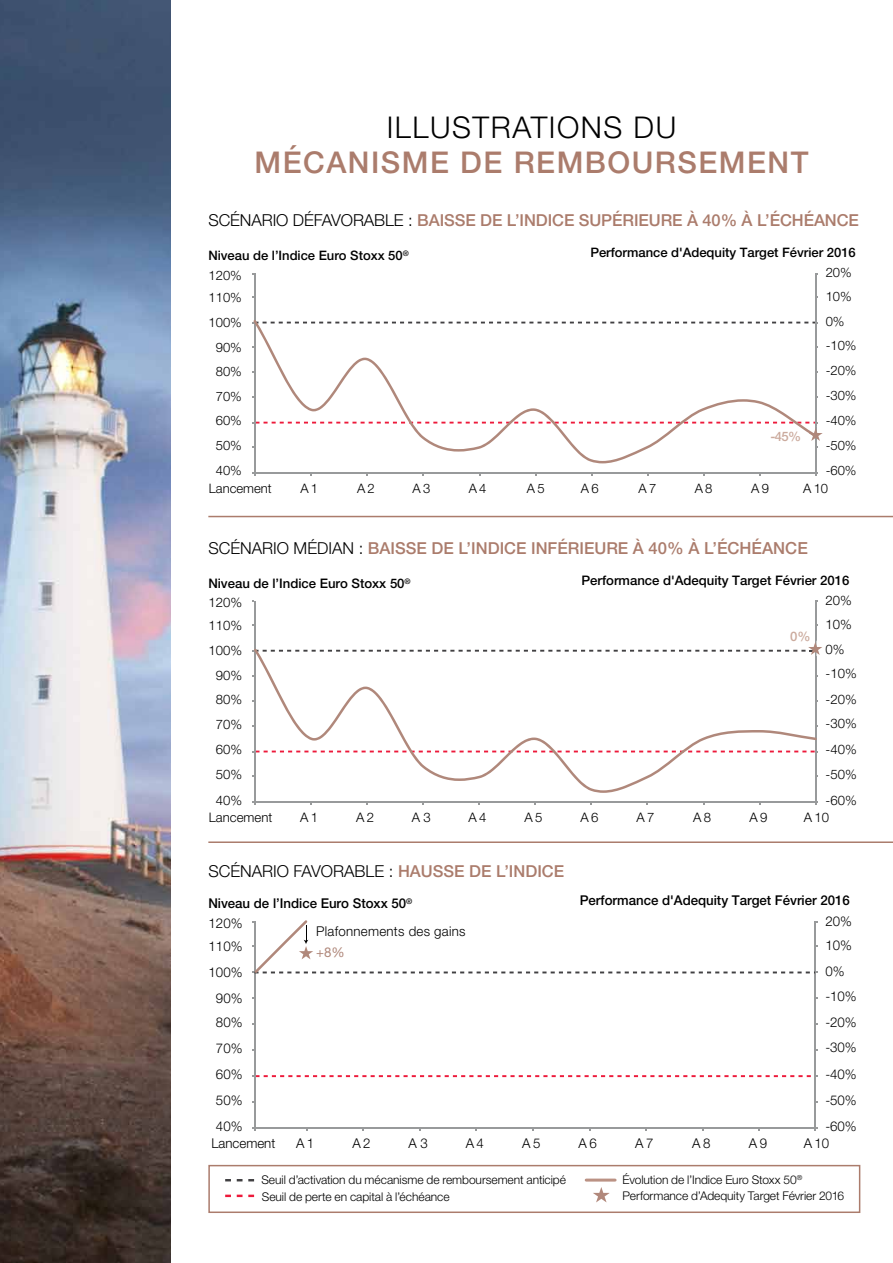
<style>
.page{position:relative;width:893px;height:1263px;background:#fff}
.page>*{position:absolute;margin:0;border:0;box-sizing:border-box;transform-origin:0 0}
.t1{font:500 30px "Helvetica Neue";letter-spacing:.05em;color:#ab7c6c}
.t2{font:300 30px "Helvetica Neue";letter-spacing:.05em;color:#000}
.t3{font:500 16.5px "Helvetica Neue";letter-spacing:-.005em;color:#ab7c6c}
.t4{font:300 16.5px "Helvetica Neue";color:#000}
.t5{font:300 13.5px "Helvetica Neue";color:#000}
.t6{font:500 13.5px "Helvetica Neue";color:#000}
.t7{font:300 13.5px "Helvetica Neue";letter-spacing:.02em;color:#000}
.t8{font:13.5px "Helvetica Neue";color:#b0887b}
.t9{font:300 13.2px "Helvetica Neue";color:#000}
.t10{font:500 13.2px "Helvetica Neue";color:#000}
.t11{font:500 13.2px "Helvetica Neue";color:#cbaa9d}
.t12{font:300 13.05px "Helvetica Neue";color:#000}
.t13{font:500 13.05px "Helvetica Neue";color:#000}
.t14{font:500 13.05px "Helvetica Neue";color:#cbaa9d}
.t15{font:300 12px "Helvetica Neue";letter-spacing:-.005em;color:#000}
.s1{font-weight:300;color:#000}
.s2{font-size:16.65px}
.s3{font-weight:500;color:#ab7c6c}
</style>
<div class="page">
<hr style="left:208px;top:516px;width:685px;height:1px;background:#ab7c6c">
<hr style="left:208px;top:841px;width:685px;height:2px;background:#ab7c6c">
<img style="left:0;top:0;width:170px;height:1263px">
<hr style="left:586px;top:1178px;width:29px;height:3px;background:#bb9284">
<svg style="left:225px;top:1179px;width:29px;height:2px"></svg>
<div style="left:208px;top:1165px;width:652px;height:48px;border:2px solid #ab7c6c"></div>
<hr style="left:254px;top:273px;width:2px;height:202px;background:#989a9b">
<hr style="left:815px;top:273px;width:1px;height:202px;background:#989a9b">
<hr style="left:252px;top:472px;width:566px;height:1px;background:#989a9b">
<svg style="left:253px;top:320px;width:563px;height:143px"></svg>
<hr style="left:254px;top:601px;width:2px;height:203px;background:#989a9b">
<hr style="left:815px;top:601px;width:1px;height:203px;background:#989a9b">
<hr style="left:252px;top:801px;width:566px;height:2px;background:#989a9b">
<svg style="left:252px;top:641px;width:570px;height:14px"></svg>
<svg style="left:254px;top:649px;width:563px;height:144px"></svg>
<hr style="left:254px;top:921px;width:2px;height:210px;background:#989a9b">
<hr style="left:815px;top:921px;width:1px;height:210px;background:#989a9b">
<svg style="left:252px;top:1075px;width:566px;height:2px"></svg>
<hr style="left:252px;top:1127px;width:565px;height:2px;background:#989a9b">
<svg style="left:252px;top:920px;width:566px;height:53px"></svg>
<svg style="left:225px;top:1194px;width:29px;height:3px"></svg>
<svg style="left:593px;top:1187px;width:16px;height:15px"></svg>
<h1 class="t2" style="left:387px;top:109px;width:291px">ILLUSTRATIONS du</h1>
<h1 class="t1" style="left:255px;top:144px;width:547px">mécanisme de rembou rsement</h1>
<h2 class="t3" style="left:208px;top:210px;width:650px"><span class="s1">SCÉNARIO DÉFAVORABLE :</span> BAISSE DE L’INDICE SUPÉRIEURE À 40% À L’ÉCHÉANCE</h2>
<p class="t13" style="left:208px;top:248px;width:202px">Niveau de l’Indice Euro Stoxx 50<sup>®</sup></p>
<p class="t13" style="left:590px;top:245px;width:267px">Performance d'Adequity Target Février 2016</p>
<p class="t12" style="left:209px;top:267px;width:35px">120%</p>
<p class="t12" style="left:826px;top:265px;width:28px">20%</p>
<p class="t12" style="left:209px;top:289px;width:35px">110%</p>
<p class="t12" style="left:826px;top:288px;width:28px">10%</p>
<p class="t12" style="left:209px;top:314px;width:35px">100%</p>
<p class="t12" style="left:826px;top:313px;width:20px">0%</p>
<p class="t12" style="left:216px;top:339px;width:28px">90%</p>
<p class="t12" style="left:826px;top:337px;width:32px">-10%</p>
<p class="t12" style="left:216px;top:364px;width:28px">80%</p>
<p class="t12" style="left:826px;top:363px;width:32px">-20%</p>
<p class="t12" style="left:216px;top:388px;width:28px">70%</p>
<p class="t12" style="left:826px;top:387px;width:32px">-30%</p>
<p class="t12" style="left:216px;top:413px;width:28px">60%</p>
<p class="t12" style="left:826px;top:413px;width:32px">-40%</p>
<p class="t12" style="left:216px;top:437px;width:28px">50%</p>
<p class="t14" style="left:770px;top:428px;width:32px">-45%</p>
<p class="t12" style="left:826px;top:437px;width:32px">-50%</p>
<p class="t12" style="left:216px;top:463px;width:28px">40%</p>
<p class="t12" style="left:826px;top:463px;width:32px">-60%</p>
<p class="t12" style="left:209px;top:480px;width:64px">Lancement</p>
<p class="t12" style="left:300px;top:480px;width:19px">A 1</p>
<p class="t12" style="left:357px;top:480px;width:19px">A 2</p>
<p class="t12" style="left:413px;top:480px;width:19px">A 3</p>
<p class="t12" style="left:469px;top:480px;width:19px">A 4</p>
<p class="t12" style="left:527px;top:480px;width:19px">A 5</p>
<p class="t12" style="left:581px;top:480px;width:19px">A6</p>
<p class="t12" style="left:638px;top:480px;width:19px">A7</p>
<p class="t12" style="left:695px;top:480px;width:19px">A8</p>
<p class="t12" style="left:751px;top:480px;width:19px">A9</p>
<p class="t12" style="left:803px;top:480px;width:27px">A10</p>
<h2 class="t3" style="left:208px;top:538px;width:599px"><span class="s1">Scénario Médian :</span> Baisse de l’Indice inférieure à <span class="s2">40% À L’ÉCHÉANCE</span></h2>
<p class="t10" style="left:208px;top:575px;width:204px">Niveau de l’Indice Euro Stoxx 50<sup>®</sup></p>
<p class="t10" style="left:581px;top:572px;width:269px">Performance d'Adequity Target Février 2016</p>
<p class="t9" style="left:209px;top:595px;width:35px">120%</p>
<p class="t9" style="left:826px;top:592px;width:28px">20%</p>
<p class="t9" style="left:209px;top:617px;width:35px">110%</p>
<p class="t11" style="left:790px;top:628px;width:22px">0%</p>
<p class="t9" style="left:826px;top:616px;width:28px">10%</p>
<p class="t9" style="left:209px;top:642px;width:35px">100%</p>
<p class="t9" style="left:826px;top:641px;width:20px">0%</p>
<p class="t9" style="left:216px;top:668px;width:28px">90%</p>
<p class="t9" style="left:826px;top:665px;width:33px">-10%</p>
<p class="t9" style="left:216px;top:691px;width:28px">80%</p>
<p class="t9" style="left:826px;top:691px;width:33px">-20%</p>
<p class="t9" style="left:216px;top:717px;width:28px">70%</p>
<p class="t9" style="left:826px;top:715px;width:33px">-30%</p>
<p class="t9" style="left:216px;top:741px;width:28px">60%</p>
<p class="t9" style="left:826px;top:741px;width:33px">-40%</p>
<p class="t9" style="left:216px;top:766px;width:28px">50%</p>
<p class="t9" style="left:826px;top:766px;width:33px">-50%</p>
<p class="t9" style="left:216px;top:792px;width:28px">40%</p>
<p class="t9" style="left:826px;top:792px;width:33px">-60%</p>
<p class="t9" style="left:209px;top:809px;width:65px">Lancement</p>
<p class="t9" style="left:300px;top:809px;width:19px">A 1</p>
<p class="t9" style="left:356px;top:809px;width:19px">A 2</p>
<p class="t9" style="left:412px;top:809px;width:21px">A 3</p>
<p class="t9" style="left:469px;top:809px;width:19px">A 4</p>
<p class="t9" style="left:525px;top:809px;width:19px">A 5</p>
<p class="t9" style="left:580px;top:809px;width:19px">A 6</p>
<p class="t9" style="left:637px;top:809px;width:19px">A 7</p>
<p class="t9" style="left:693px;top:809px;width:19px">A 8</p>
<p class="t9" style="left:749px;top:809px;width:19px">A 9</p>
<p class="t9" style="left:804px;top:809px;width:27px">A 10</p>
<h2 class="t4" style="left:208px;top:861px;width:356px">SCÉNARIO FAVORABLE : <span class="s3">HAUSSE DE L’INDICE</span></h2>
<p class="t6" style="left:208px;top:895px;width:205px">Niveau de l’Indice Euro Stoxx 50<sup>®</sup></p>
<p class="t6" style="left:580px;top:892px;width:272px">Performance d'Adequity Target Février 2016</p>
<p class="t5" style="left:209px;top:915px;width:35px">120%</p>
<p class="t5" style="left:209px;top:938px;width:35px">110%</p>
<p class="t7" style="left:316px;top:923px;width:151px">Plafonnements des gains</p>
<p class="t8" style="left:316px;top:944px;width:30px">+8%</p>
<p class="t5" style="left:825px;top:913px;width:28px">20%</p>
<p class="t5" style="left:825px;top:937px;width:28px">10%</p>
<p class="t5" style="left:209px;top:964px;width:35px">100%</p>
<p class="t5" style="left:825px;top:963px;width:21px">0%</p>
<p class="t5" style="left:216px;top:990px;width:28px">90%</p>
<p class="t5" style="left:825px;top:987px;width:33px">-10%</p>
<p class="t5" style="left:216px;top:1014px;width:28px">80%</p>
<p class="t5" style="left:825px;top:1014px;width:33px">-20%</p>
<p class="t5" style="left:216px;top:1040px;width:28px">70%</p>
<p class="t5" style="left:825px;top:1039px;width:33px">-30%</p>
<p class="t5" style="left:216px;top:1066px;width:28px">60%</p>
<p class="t5" style="left:825px;top:1066px;width:33px">-40%</p>
<p class="t5" style="left:216px;top:1091px;width:28px">50%</p>
<p class="t5" style="left:825px;top:1091px;width:33px">-50%</p>
<p class="t5" style="left:216px;top:1117px;width:28px">40%</p>
<p class="t5" style="left:825px;top:1117px;width:33px">-60%</p>
<p class="t5" style="left:211px;top:1135px;width:65px">Lancement</p>
<p class="t5" style="left:296px;top:1135px;width:20px">A 1</p>
<p class="t5" style="left:352px;top:1135px;width:20px">A 2</p>
<p class="t5" style="left:408px;top:1135px;width:21px">A 3</p>
<p class="t5" style="left:466px;top:1135px;width:20px">A 4</p>
<p class="t5" style="left:522px;top:1135px;width:20px">A 5</p>
<p class="t5" style="left:579px;top:1135px;width:20px">A 6</p>
<p class="t5" style="left:635px;top:1135px;width:20px">A 7</p>
<p class="t5" style="left:692px;top:1135px;width:20px">A 8</p>
<p class="t5" style="left:749px;top:1135px;width:20px">A 9</p>
<p class="t5" style="left:804px;top:1135px;width:27px">A 10</p>
<p class="t15" style="left:261px;top:1172px;width:306px">Seuil d’activation du mécanisme de remboursement anticipé</p>
<p class="t15" style="left:622px;top:1173px;width:181px">Évolution de l’Indice Euro Stoxx 50<sup>®</sup></p>
<p class="t15" style="left:262px;top:1189px;width:189px">Seuil de perte en capital à l’échéance</p>
<p class="t15" style="left:622px;top:1188px;width:223px">Performance d’Adequity Target Février 2016</p>
</div>
